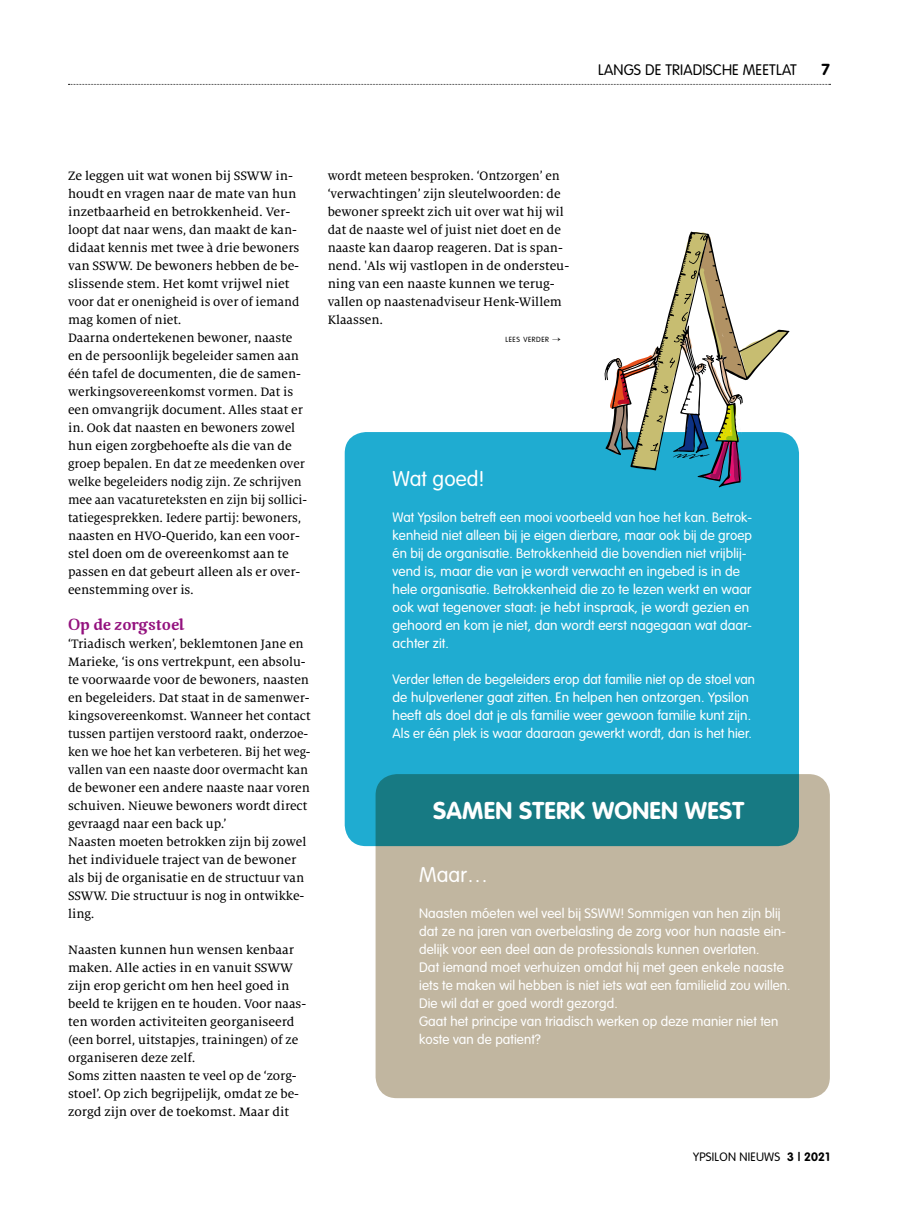
<style>
.page{position:relative;width:915px;height:1212px;background:#fff}
.page>*{position:absolute;margin:0;border:0;box-sizing:border-box;transform-origin:0 0}
.t1{font:700 24px "VAG Rounded";letter-spacing:.01em;color:#fff}
.t2{font:300 21px "VAG Rounded";letter-spacing:.005em;color:#fff}
.t3{font:700 15.75px "VAG Rounded";color:#000}
.t4{font:300 15px "VAG Rounded";letter-spacing:.01em;color:#000}
.t5{font:800 15px "Caturrita";color:#93117e}
.t6{font:13.5px/18px "Milo Serif OT Text";color:#000}
.t7{font:300 13.5px/18px "VAG Rounded";letter-spacing:.005em;color:#fff}
.t8{font:300 12px "VAG Rounded";letter-spacing:.02em;color:#000}
.t9{font:300 7.35px "VAG Rounded";letter-spacing:.07em;color:#000}
.s1{font-weight:700}
</style>
<div class="page">
<svg style="left:68px;top:84px;width:762px;height:1px"></svg>
<div style="left:344px;top:432px;width:454px;height:414px;background:#1facd1;border-radius:21px"></div>
<svg style="left:375px;top:774px;width:454px;height:324px;background:#9da99a"></svg>
<svg style="left:604px;top:232px;width:185px;height:255px"></svg>
<p class="t4" style="left:598px;top:63px;width:200px">LANGS DE TRIADISCHE MEETLAT</p>
<p class="t3" style="left:821px;top:63px;width:10px">7</p>
<p class="t6" style="left:68px;top:168px;width:240px">Ze leggen uit wat wonen bij SSWW in&shy;houdt en vragen naar de mate van hun inzetbaarheid en betrokkenheid. Ver&shy;loopt dat naar wens, dan maakt de kan&shy;didaat kennis met twee à drie bewoners van SSWW. De bewoners hebben de be&shy;slissende stem. Het komt vrijwel niet voor dat er onenigheid is over of iemand mag komen of niet.<br>Daarna ondertekenen bewoner, naaste en de persoonlijk begeleider samen aan één tafel de documenten, die de samen&shy;werkingsovereenkomst vormen. Dat is een omvangrijk document. Alles staat er in. Ook dat naasten en bewoners zowel hun eigen zorgbehoefte als die van de groep bepalen. En dat ze meedenken over welke begeleiders nodig zijn. Ze schrijven mee aan vacatureteksten en zijn bij sollici&shy;tatiegesprekken. Iedere partij: bewoners, naasten en HVO-Querido, kan een voor&shy;stel doen om de overeenkomst aan te passen en dat gebeurt alleen als er over&shy;eenstemming over is.</p>
<p class="t5" style="left:68px;top:618px;width:118px">Op de zorgstoel</p>
<p class="t6" style="left:68px;top:636px;width:244px">‘Triadisch werken’, beklemtonen Jane en Marieke, ‘is ons vertrekpunt, een absolu&shy;te voorwaarde voor de bewoners, naasten en begeleiders. Dat staat in de samenwer&shy;kingsovereenkomst. Wanneer het contact tussen partijen verstoord raakt, onderzoe&shy;ken we hoe het kan verbeteren. Bij het weg&shy;vallen van een naaste door overmacht kan de bewoner een andere naaste naar voren schuiven. Nieuwe bewoners wordt direct gevraagd naar een back up.’<br>Naasten moeten betrokken zijn bij zowel het individuele traject van de bewoner als bij de organisatie en de structuur van SSWW. Die structuur is nog in ontwikke&shy;ling.</p>
<p class="t6" style="left:68px;top:942px;width:240px">Naasten kunnen hun wensen kenbaar maken. Alle acties in en vanuit SSWW zijn erop gericht om hen heel goed in beeld te krijgen en te houden. Voor naas&shy;ten worden activiteiten georganiseerd (een borrel, uitstapjes, trainingen) of ze organiseren deze zelf.<br>Soms zitten naasten te veel op de ‘zorg&shy;stoel’. Op zich begrijpelijk, omdat ze be&shy;zorgd zijn over de toekomst. Maar dit</p>
<p class="t6" style="left:327px;top:168px;width:243px">wordt meteen besproken. ‘Ontzorgen’ en ‘verwachtingen’ zijn sleutelwoorden: de bewoner spreekt zich uit over wat hij wil dat de naaste wel of juist niet doet en de naaste kan daarop reageren. Dat is span&shy;nend. 'Als wij vastlopen in de ondersteu&shy;ning van een naaste kunnen we terug&shy;vallen op naastenadviseur Henk-Willem Klaassen.</p>
<p class="t9" style="left:505px;top:335px;width:57px">LEES VERDER →</p>
<h2 class="t2" style="left:392px;top:470px;width:94px">Wat goed!</h2>
<p class="t7" style="left:392px;top:509px;width:361px">Wat Ypsilon betreft een mooi voorbeeld van hoe het kan. Betrok&shy;kenheid niet alleen bij je eigen dierbare, maar ook bij de groep én bij de organisatie. Betrokkenheid die bovendien niet vrijblij&shy;vend is, maar die van je wordt verwacht en ingebed is in de hele organisatie. Betrokkenheid die zo te lezen werkt en waar ook wat tegenover staat: je hebt inspraak, je wordt gezien en gehoord en kom je niet, dan wordt eerst nagegaan wat daar&shy;achter zit.</p>
<p class="t7" style="left:392px;top:671px;width:364px">Verder letten de begeleiders erop dat familie niet op de stoel van de hulpverlener gaat zitten. En helpen hen ontzorgen. Ypsilon heeft als doel dat je als familie weer gewoon familie kunt zijn.<br>Als er één plek is waar daaraan gewerkt wordt, dan is het hier.</p>
<h1 class="t1" style="left:433px;top:801px;width:312px">SAMEN STERK WONEN WEST</h1>
<h2 class="t2" style="left:419px;top:866px;width:70px">Maar…</h2>
<p class="t7" style="left:419px;top:905px;width:373px">Naasten móeten wel veel bij SSWW! Sommigen van hen zijn blij dat ze na jaren van overbelasting de zorg voor hun naaste ein&shy;delijk voor een deel aan de professionals kunnen overlaten.<br>Dat iemand moet verhuizen omdat hij met geen enkele naaste iets te maken wil hebben is niet iets wat een familielid zou willen.<br>Die wil dat er goed wordt gezorgd.<br>Gaat het principe van triadisch werken op deze manier niet ten koste van de patient?</p>
<p class="t8" style="left:693px;top:1151px;width:138px">YPSILON NIEUWS <span class="s1">3 | 2021</span></p>
</div>
